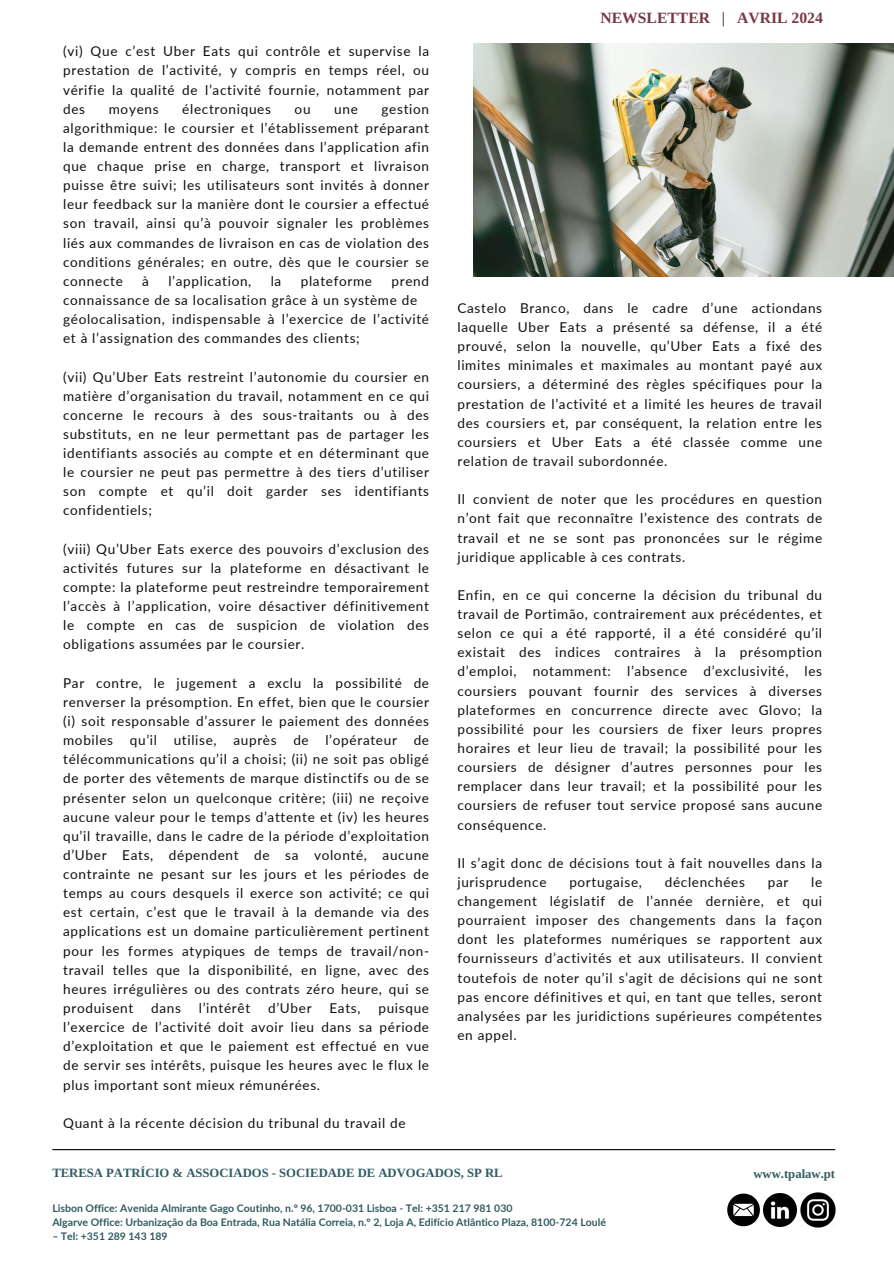
<style>
.page{position:relative;width:894px;height:1264px;background:#fff}
.page>*{position:absolute;margin:0;border:0;box-sizing:border-box;transform-origin:0 0}
.t1{font:700 15.6px "Libra Serif Modern";color:#783849}
.t2{font:13.5px/19.2px "Lato";letter-spacing:.05em;color:#100f0e;text-align:justify}
.t3{font:700 12.75px "Libra Serif Modern";color:#315b63}
.t4{font:700 12.6px "Libra Serif Modern";color:#315b63}
.t5{font:700 10.5px/14px "Lato";color:#315b63}
</style>
<div class="page">
<svg style="left:727px;top:1193px;width:32px;height:33px"></svg>
<img style="left:763px;top:1193px;width:33px;height:33px">
<img style="left:800px;top:1192px;width:35px;height:35px">
<hr style="left:52px;top:1149px;width:783px;height:1px;background:#000">
<img style="left:473px;top:43px;width:420px;height:233px">
<p class="t2" style="left:63px;top:41px;width:367px">(vi) Que c’est Uber Eats qui contrôle et supervise la prestation de l’activité, y compris en temps réel, ou vérifie la qualité de l’activité fournie, notamment par des</p>
<p class="t2" style="left:109px;top:99px;width:51px">moyens</p>
<p class="t2" style="left:182px;top:99px;width:90px">électroniques</p>
<p class="t2" style="left:294px;top:99px;width:17px">ou</p>
<p class="t2" style="left:334px;top:99px;width:25px">une</p>
<p class="t2" style="left:63px;top:99px;width:367px;text-indent:318px">gestion algorithmique: le coursier et l’établissement préparant la demande entrent des données dans l’application afin que chaque prise en charge, transport et livraison puisse être suivi; les utilisateurs sont invités à donner leur feedback sur la manière dont le coursier a effectué son travail, ainsi qu’à pouvoir signaler les problèmes liés aux commandes de livraison en cas de violation des conditions générales; en outre, dès que le coursier se connecte</p>
<p class="t2" style="left:142px;top:271px;width:8px">à</p>
<p class="t2" style="left:168px;top:271px;width:84px">l’application,</p>
<p class="t2" style="left:271px;top:271px;width:12px">la</p>
<p class="t2" style="left:301px;top:271px;width:73px">plateforme</p>
<p class="t2" style="left:63px;top:271px;width:367px;text-align:left;text-indent:328px">prend connaissance de sa localisation grâce à un système de géolocalisation, indispensable à l’exercice de l’activité et à l’assignation des commandes des clients;</p>
<p class="t2" style="left:63px;top:367px;width:367px">(vii) Qu’Uber Eats restreint l’autonomie du coursier en matière d’organisation du travail, notamment en ce qui concerne le recours à des sous-traitants ou à des substituts, en ne leur permettant pas de partager les identifiants associés au compte et en déterminant que le coursier ne peut pas permettre à des tiers d’utiliser son compte et qu’il doit garder ses identifiants confidentiels;</p>
<p class="t2" style="left:63px;top:539px;width:367px">(viii) Qu’Uber Eats exerce des pouvoirs d’exclusion des activités futures sur la plateforme en désactivant le compte: la plateforme peut restreindre temporairement l’accès à l’application, voire désactiver définitivement le compte en cas de suspicion de violation des obligations assumées par le coursier.</p>
<p class="t2" style="left:63px;top:673px;width:367px">Par contre, le jugement a exclu la possibilité de renverser la présomption. En effet, bien que le coursier (i) soit responsable d’assurer le paiement des données mobiles qu’il utilise, auprès de l’opérateur de télécommunications qu’il a choisi; (ii) ne soit pas obligé de porter des vêtements de marque distinctifs ou de se présenter selon un quelconque critère; (iii) ne reçoive aucune valeur pour le temps d’attente et (iv) les heures qu’il travaille, dans le cadre de la période d’exploitation d’Uber Eats, dépendent de sa volonté, aucune contrainte ne pesant sur les jours et les périodes de temps au cours desquels il exerce son activité; ce qui est certain, c’est que le travail à la demande via des applications est un domaine particulièrement pertinent pour les formes atypiques de temps de travail/non&shy;travail telles que la disponibilité, en ligne, avec des heures irrégulières ou des contrats zéro heure, qui se produisent</p>
<p class="t2" style="left:151px;top:998px;width:31px">dans</p>
<p class="t2" style="left:199px;top:998px;width:53px">l’intérêt</p>
<p class="t2" style="left:268px;top:998px;width:45px">d’Uber</p>
<p class="t2" style="left:329px;top:998px;width:33px">Eats,</p>
<p class="t2" style="left:63px;top:998px;width:367px;text-indent:315px">puisque l’exercice de l’activité doit avoir lieu dans sa période d’exploitation et que le paiement est effectué en vue de servir ses intérêts, puisque les heures avec le flux le plus important sont mieux rémunérées.</p>
<p class="t2" style="left:63px;top:1112px;width:344px">Quant à la récente décision du tribunal du travail de</p>
<p class="t1" style="left:600px;top:9px;width:224px">NEWSLETTER | AVRIL 2024</p>
<p class="t2" style="left:457px;top:298px;width:366px">Castelo Branco, dans le cadre d’une actiondans laquelle Uber Eats a présenté sa défense, il a été prouvé, selon la nouvelle, qu’Uber Eats a fixé des limites minimales et maximales au montant payé aux coursiers, a déterminé des règles spécifiques pour la prestation de l’activité et a limité les heures de travail des coursiers et, par conséquent, la relation entre les coursiers et Uber Eats a été classée comme une relation de travail subordonnée.</p>
<p class="t2" style="left:457px;top:489px;width:366px">Il convient de noter que les procédures en question n’ont fait que reconnaître l’existence des contrats de travail et ne se sont pas prononcées sur le régime juridique applicable à ces contrats.</p>
<p class="t2" style="left:457px;top:585px;width:366px">Enfin, en ce qui concerne la décision du tribunal du travail de Portimão, contrairement aux précédentes, et selon ce qui a été rapporté, il a été considéré qu’il existait des indices contraires à la présomption d’emploi, notamment: l’absence d’exclusivité, les coursiers pouvant fournir des services à diverses plateformes en concurrence directe avec Glovo; la possibilité pour les coursiers de fixer leurs propres horaires et leur lieu de travail; la possibilité pour les coursiers de désigner d’autres personnes pour les remplacer dans leur travail; et la possibilité pour les coursiers de refuser tout service proposé sans aucune conséquence.</p>
<p class="t2" style="left:457px;top:853px;width:366px">Il s’agit donc de décisions tout à fait nouvelles dans la jurisprudence</p>
<p class="t2" style="left:457px;top:872px;width:366px;text-indent:353px">le changement législatif de l’année dernière, et qui pourraient imposer des changements dans la façon dont les plateformes numériques se rapportent aux fournisseurs d’activités et aux utilisateurs. Il convient toutefois de noter qu’il s’agit de décisions qui ne sont pas encore définitives et qui, en tant que telles, seront analysées par les juridictions supérieures compétentes en appel.</p>
<p class="t2" style="left:569px;top:872px;width:74px">portugaise,</p>
<p class="t2" style="left:664px;top:872px;width:82px">déclenchées</p>
<p class="t2" style="left:767px;top:872px;width:22px">par</p>
<p class="t4" style="left:52px;top:1165px;width:451px">TERESA PATRÍCIO &amp; ASSOCIADOS - SOCIEDADE DE ADVOGADOS, SP RL</p>
<p class="t5" style="left:52px;top:1200px;width:555px">Lisbon Office: Avenida Almirante Gago Coutinho, n.º 96, 1700-031 Lisboa - Tel: +351 217 981 030<br>Algarve Office: Urbanização da Boa Entrada, Rua Natália Correia, n.º 2, Loja A, Edifício Atlântico Plaza, 8100-724 Loulé</p>
<p class="t5" style="left:52px;top:1228px;width:117px">– Tel: +351 289 143 189</p>
<p class="t3" style="left:753px;top:1166px;width:83px">www.tpalaw.pt</p>
</div>
